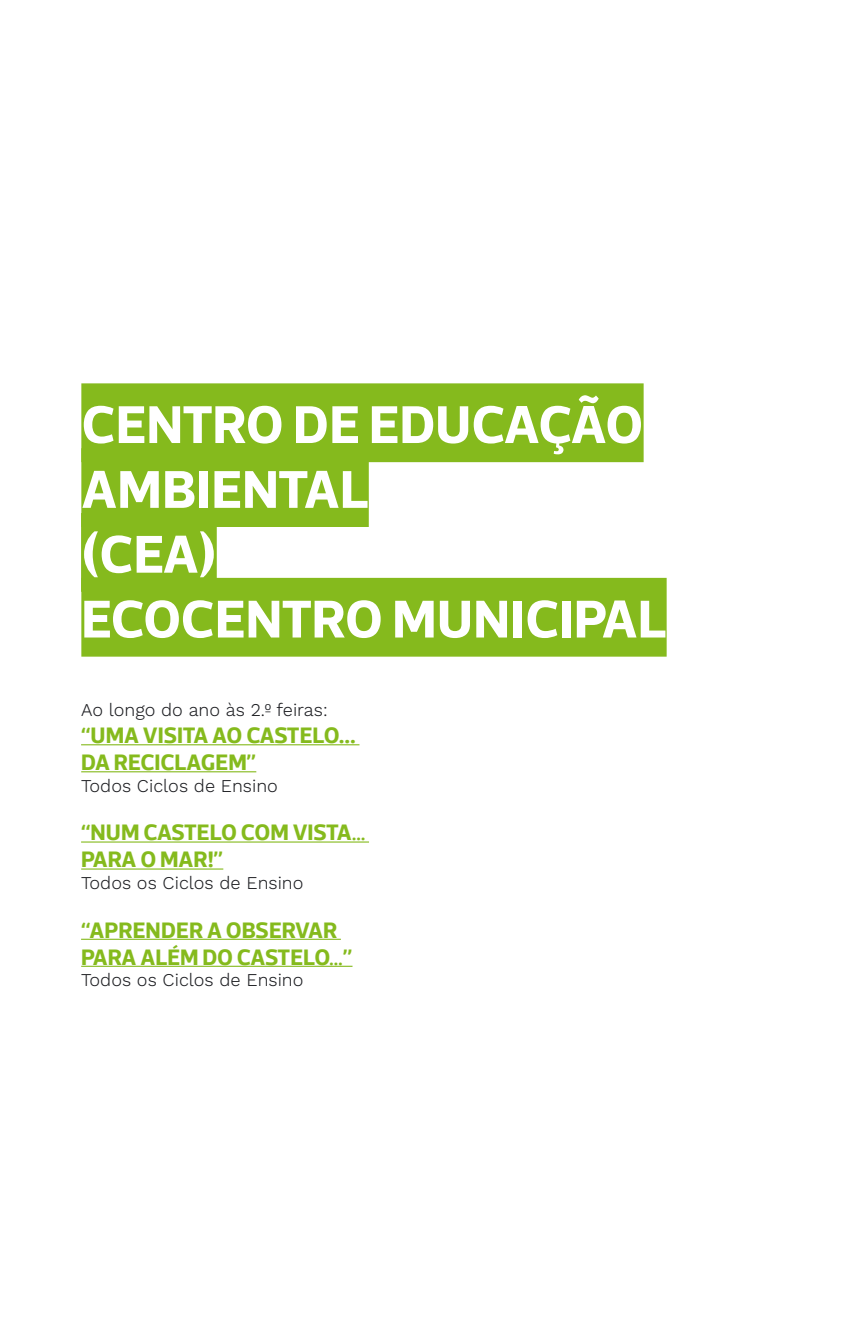
<style>
.page{position:relative;width:862px;height:1340px;background:#fff}
.page>*{position:absolute;margin:0;border:0;box-sizing:border-box;transform-origin:0 0}
.t1{font:700 54px/64.8px "Acto CTT";color:#fff}
.t2{font:700 22.5px/27px "Acto CTT";color:#85ba1d}
.t3{font:300 18px "Work Sans";color:#1b1c20}
</style>
<div class="page">
<div style="left:81px;top:383px;width:562px;height:79px;background:#85ba1d"></div>
<div style="left:81px;top:448px;width:287px;height:79px;background:#85ba1d"></div>
<div style="left:81px;top:513px;width:136px;height:79px;background:#85ba1d"></div>
<div style="left:81px;top:578px;width:585px;height:78px;background:#85ba1d"></div>
<hr style="left:81px;top:744px;width:278px;height:1px;background:#85ba1d">
<hr style="left:81px;top:771px;width:175px;height:1px;background:#85ba1d">
<hr style="left:81px;top:841px;width:288px;height:1px;background:#85ba1d">
<hr style="left:81px;top:868px;width:142px;height:1px;background:#85ba1d">
<hr style="left:81px;top:938px;width:260px;height:1px;background:#85ba1d">
<hr style="left:81px;top:965px;width:271px;height:1px;background:#85ba1d">
<h1 class="t1" style="left:81px;top:391px;width:586px">CENTRO DE EDUCAÇÃO<br>AMBIENTAL<br>(CEA)<br>ECOCENTRO MUNICIPAL</h1>
<p class="t3" style="left:81px;top:699px;width:248px">Ao longo do ano às 2.º feiras:</p>
<p class="t2" style="left:81px;top:721px;width:276px">“UMA VISITA AO CASTELO...<br>DA RECICLAGEM”</p>
<p class="t3" style="left:81px;top:775px;width:198px">Todos Ciclos de Ensino</p>
<p class="t2" style="left:81px;top:818px;width:286px">“NUM CASTELO COM VISTA…<br>PARA O MAR!”</p>
<p class="t3" style="left:81px;top:872px;width:224px">Todos os Ciclos de Ensino</p>
<p class="t2" style="left:81px;top:915px;width:273px">“APRENDER A OBSERVAR<br>PARA ALÉM DO CASTELO…”</p>
<p class="t3" style="left:81px;top:969px;width:224px">Todos os Ciclos de Ensino</p>
</div>
